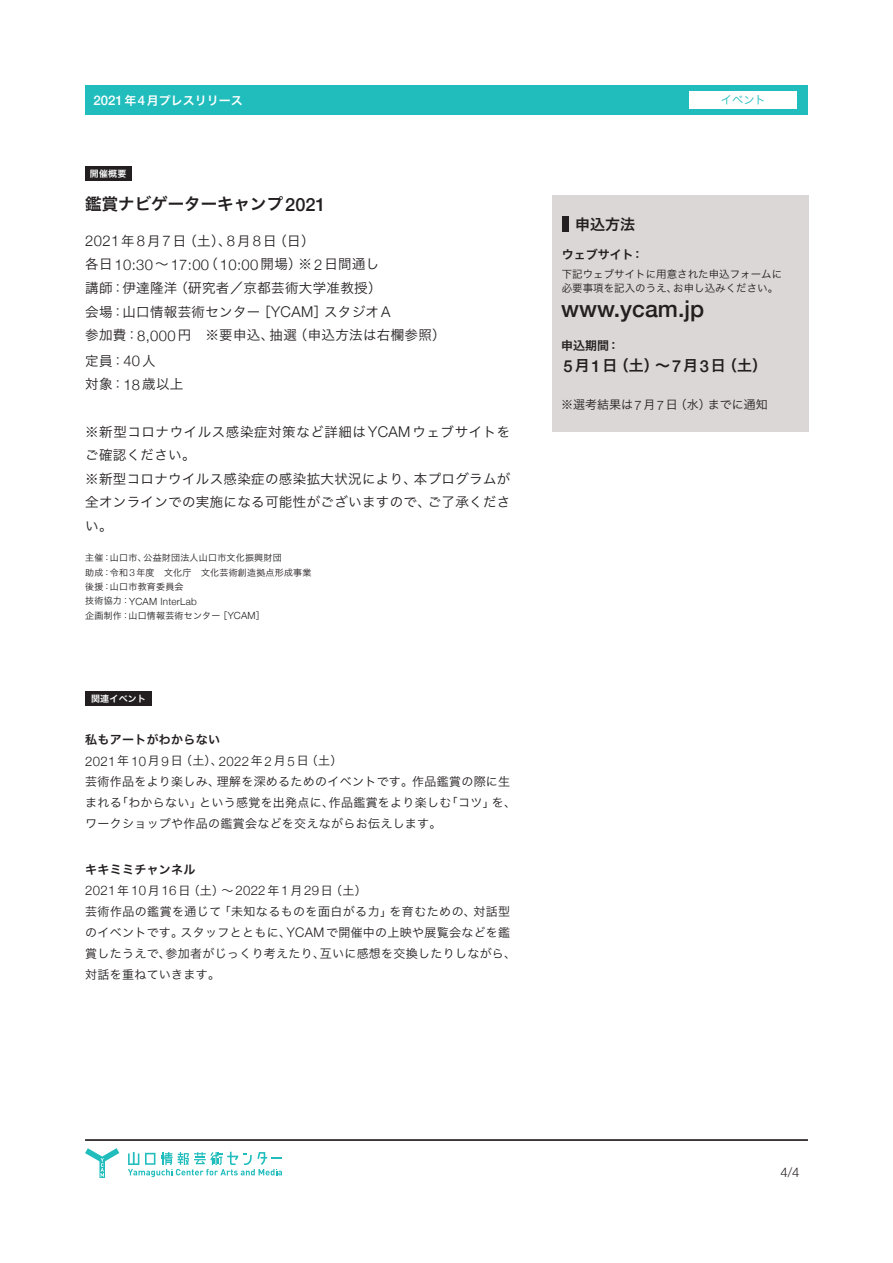
<style>
.page{position:relative;width:893px;height:1263px;background:#fff}
.page>*{position:absolute;margin:0;border:0;box-sizing:border-box;transform-origin:0 0}
.t1{font:500 23.1px "Helvetica Neue";color:#231f20}
.t2{font:16.5px "Hira Kaku Pro W6";color:#231f20}
.t3{font:15px "Hira Kaku Pro W6";color:#231f20}
.t4{font:300 14.85px "Helvetica Neue";letter-spacing:.025em;color:#231f20}
.t5{font:13.5px/23.7px "Hira Kaku Pro W3";letter-spacing:.025em;color:#231f20}
.t6{font:300 13.2px "Helvetica Neue";letter-spacing:.025em;color:#231f20}
.t7{font:12px/21px "Hira Kaku Pro W3";letter-spacing:.025em;color:#231f20}
.t8{font:12px "Hira Kaku Pro W6";letter-spacing:.025em;color:#231f20}
.t9{font:12px "Hira Kaku Pro W3";color:#231f20}
.t10{font:12px "Hira Kaku Pro W6";color:#fff}
.t11{font:11.25px "Hira Kaku Pro W3";color:#21bdbd}
.t12{font:10.5px/13.5px "Hira Kaku Pro W3";color:#231f20}
.t13{font:300 9.9px "Helvetica Neue";letter-spacing:.025em;color:#231f20}
.t14{font:9px/14.4px "Hira Kaku Pro W3";letter-spacing:.025em;color:#231f20}
.t15{font:9px "Hira Kaku Pro W6";letter-spacing:.025em;color:#fff}
.s1{font-family:"Helvetica Neue";font-weight:500;font-size:13.2px}
.s2{font-family:"Helvetica Neue";font-weight:500;font-size:18.15px}
.s3{font-family:"Helvetica Neue";font-weight:300;font-size:14.85px}
.s4{font-family:"Hira Kaku Pro W3";font-weight:400;font-size:13.5px}
.s5{font-family:"Helvetica Neue";font-weight:300;font-size:9.9px}
.s6{font-family:"Hira Kaku Pro W3";font-weight:400;font-size:9px}
.s7{font-family:"Hira Kaku Pro W3";font-weight:400;font-size:12px}
.s8{font-family:"Helvetica Neue";font-weight:300;font-size:13.2px}
.s9{font-family:"Helvetica Neue";font-weight:500;font-size:16.5px}
</style>
<div class="page">
<svg style="left:85px;top:1148px;width:34px;height:30px"></svg>
<svg style="left:128px;top:1152px;width:154px;height:25px"></svg>
<div style="left:85px;top:85px;width:723px;height:30px;background:#21bdbd"></div>
<hr style="left:85px;top:1139px;width:723px;height:1px;background:#231f20">
<hr style="left:85px;top:1140px;width:723px;height:1px;background:#231f20">
<div style="left:85px;top:166px;width:46px;height:15px;background:#231f20"></div>
<div style="left:689px;top:91px;width:108px;height:17px;background:#fff"></div>
<div style="left:85px;top:691px;width:67px;height:15px;background:#231f20"></div>
<div style="left:552px;top:196px;width:256px;height:236px;background:#dad7d6"></div>
<div style="left:562px;top:217px;width:7px;height:15px;background:#231f20"></div>
<p class="t10" style="left:94px;top:89px;width:151px"><span class="s1">2021</span>年<span class="s1">4</span>月プレスリリース</p>
<p class="t15" style="left:90px;top:165px;width:38px">開催概要</p>
<h2 class="t2" style="left:85px;top:189px;width:242px">鑑賞ナビゲーターキャンプ<span class="s2">2021</span></h2>
<p class="t5" style="left:85px;top:228px;width:231px"><span class="s3">2021</span>年<span class="s3">8</span>月<span class="s3">7</span>日（土）、<span class="s3">8</span>月<span class="s3">8</span>日（日）</p>
<p class="t4" style="left:85px;top:253px;width:296px"><span class="s4">各日</span>10:30<span class="s4">～</span>17:00<span class="s4">（</span>10:00<span class="s4">開場）※</span>2<span class="s4">日間通し</span></p>
<p class="t5" style="left:85px;top:275px;width:362px">講師：伊達隆洋（研究者／京都芸術大学准教授）<br>会場：山口情報芸術センター［<span class="s3">YCAM</span>］スタジオ<span class="s3">A<br></span>参加費：<span class="s3">8,000</span>円　※要申込、抽選（申込方法は右欄参照）</p>
<p class="t5" style="left:85px;top:348px;width:100px">定員：<span class="s3">40</span>人<br>対象：<span class="s3">18</span>歳以上</p>
<p class="t5" style="left:85px;top:419px;width:427px">※新型コロナウイルス感染症対策など詳細は<span class="s3">YCAM</span>ウェブサイトをご確認ください。<br>※新型コロナウイルス感染症の感染拡大状況により、本プログラムが全オンラインでの実施になる可能性がございますので、ご了承ください。</p>
<p class="t14" style="left:85px;top:550px;width:228px">主催：山口市、公益財団法人山口市文化振興財団<br>助成：令和<span class="s5">3</span>年度　文化庁　文化芸術創造拠点形成事業後援：山口市教育委員会</p>
<p class="t13" style="left:85px;top:593px;width:113px"><span class="s6">技術協力：</span>YCAM InterLab</p>
<p class="t14" style="left:85px;top:608px;width:181px">企画制作：山口情報芸術センター［<span class="s5">YCAM</span>］</p>
<p class="t15" style="left:91px;top:691px;width:57px">関連イベント</p>
<p class="t8" style="left:85px;top:729px;width:136px">私もアートがわからない</p>
<p class="t6" style="left:85px;top:750px;width:259px">2021<span class="s7">年</span>10<span class="s7">月</span>9<span class="s7">日（土）、</span>2022<span class="s7">年</span>2<span class="s7">月</span>5<span class="s7">日（土）</span></p>
<p class="t7" style="left:85px;top:770px;width:433px">芸術作品をより楽しみ、理解を深めるためのイベントです。作品鑑賞の際に生まれる「わからない」という感覚を出発点に、作品鑑賞をより楽しむ「コツ」を、ワークショップや作品の鑑賞会などを交えながらお伝えします。</p>
<p class="t8" style="left:85px;top:858px;width:112px">キキミミチャンネル</p>
<p class="t6" style="left:85px;top:880px;width:283px">2021<span class="s7">年</span>10<span class="s7">月</span>16<span class="s7">日（土）～</span>2022<span class="s7">年</span>1<span class="s7">月</span>29<span class="s7">日（土）</span></p>
<p class="t7" style="left:85px;top:900px;width:433px">芸術作品の鑑賞を通じて「未知なるものを面白がる力」を育むための、対話型のイベントです。スタッフとともに、<span class="s8">YCAM</span>で開催中の上映や展覧会などを鑑賞したうえで、参加者がじっくり考えたり、互いに感想を交換したりしながら、対話を重ねていきます。</p>
<p class="t11" style="left:721px;top:90px;width:46px">イベント</p>
<p class="t3" style="left:575px;top:211px;width:61px">申込方法</p>
<p class="t8" style="left:562px;top:243px;width:83px">ウェブサイト：</p>
<p class="t12" style="left:562px;top:267px;width:222px">下記ウェブサイトに用意された申込フォームに必要事項を記入のうえ、お申し込みください。</p>
<h1 class="t1" style="left:561px;top:290px;width:145px">www.ycam.jp</h1>
<p class="t8" style="left:561px;top:334px;width:60px">申込期間：</p>
<p class="t3" style="left:564px;top:352px;width:205px"><span class="s9">5</span>月<span class="s9">1</span>日（土）～<span class="s9">7</span>月<span class="s9">3</span>日（土）</p>
<p class="t9" style="left:561px;top:394px;width:208px">※選考結果は<span class="s8">7</span>月<span class="s8">7</span>日（水）までに通知</p>
<p class="t6" style="left:780px;top:1161px;width:21px">4/4</p>
</div>
